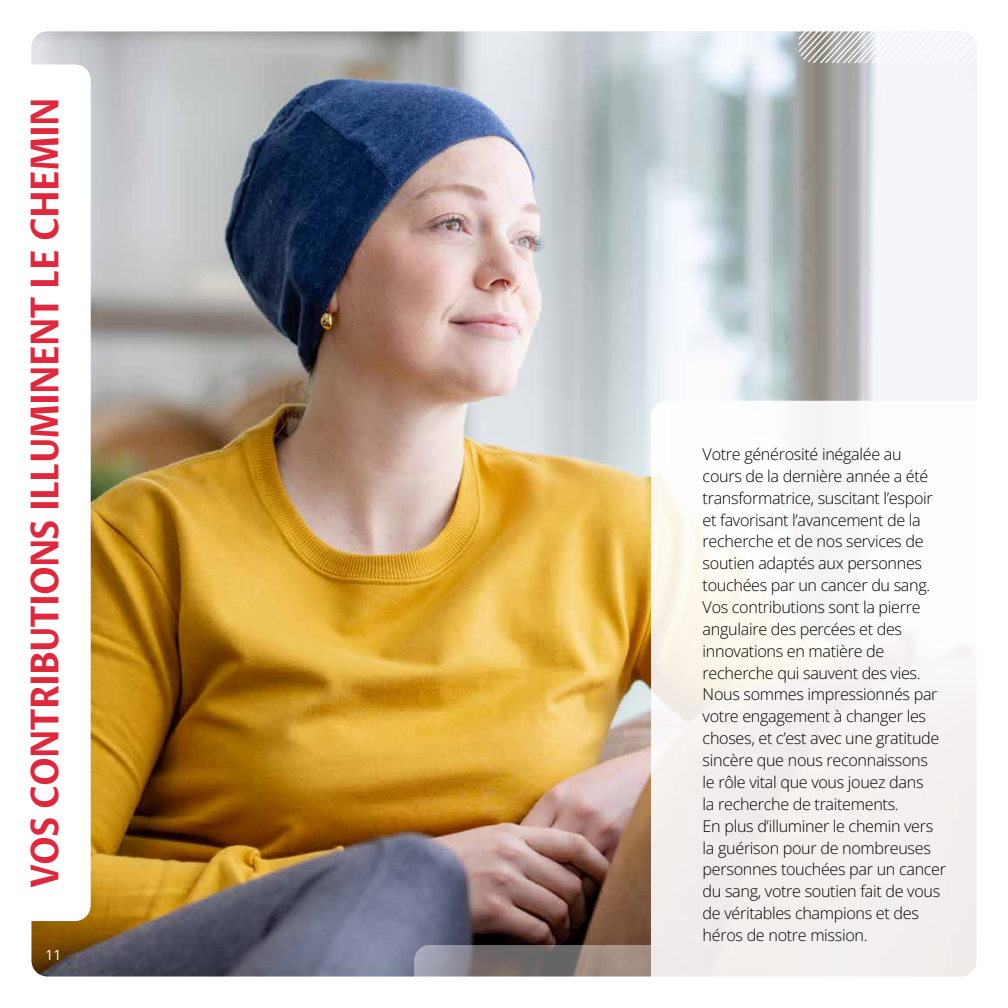
<style>
.page{position:relative;width:1008px;height:1008px;background:#fff}
.page>*{position:absolute;margin:0;border:0;box-sizing:border-box;transform-origin:0 0}
.t1{font:700 38.5px "Proza Libre";letter-spacing:-.03em;color:#e0273c;scale:.88 1}
.t2{font:300 16.1px/21.9px "Open Sans";letter-spacing:-.02em;color:#000}
.t3{font:14px "Open Sans";color:#fff}
</style>
<div class="page">
<img style="left:32px;top:32px;width:944px;height:944px">
<svg style="left:651px;top:401px;width:347px;height:601px;fill:#f6f5f2"></svg>
<div style="left:0;top:64px;width:91px;height:857px;background:#fff;border-radius:16px"></div>
<svg style="left:799px;top:31px;width:178px;height:32px"></svg>
<svg style="left:414px;top:945px;width:237px;height:32px;background:#88807f"></svg>
<h1 class="t1" style="left:21px;top:888px;width:900px;rotate:-90deg">VOS CONTRIBUTIONS ILLUMINENT LE CHEMIN</h1>
<p class="t3" style="left:46px;top:945px;width:18px">11</p>
<p class="t2" style="left:703px;top:443px;width:245px">Votre générosité inégalée au<br>cours de la dernière année a été transformatrice, suscitant l’espoir et favorisant l’avancement de la recherche et de nos services de soutien adaptés aux personnes touchées par un cancer du sang.<br>Vos contributions sont la pierre angulaire des percées et des innovations en matière de recherche qui sauvent des vies.<br>Nous sommes impressionnés par votre engagement à changer les choses, et c’est avec une gratitude sincère que nous reconnaissons<br>le rôle vital que vous jouez dans<br>la recherche de traitements.<br>En plus d’illuminer le chemin vers la guérison pour de nombreuses personnes touchées par un cancer du sang, votre soutien fait de vous de véritables champions et des héros de notre mission.</p>
</div>
